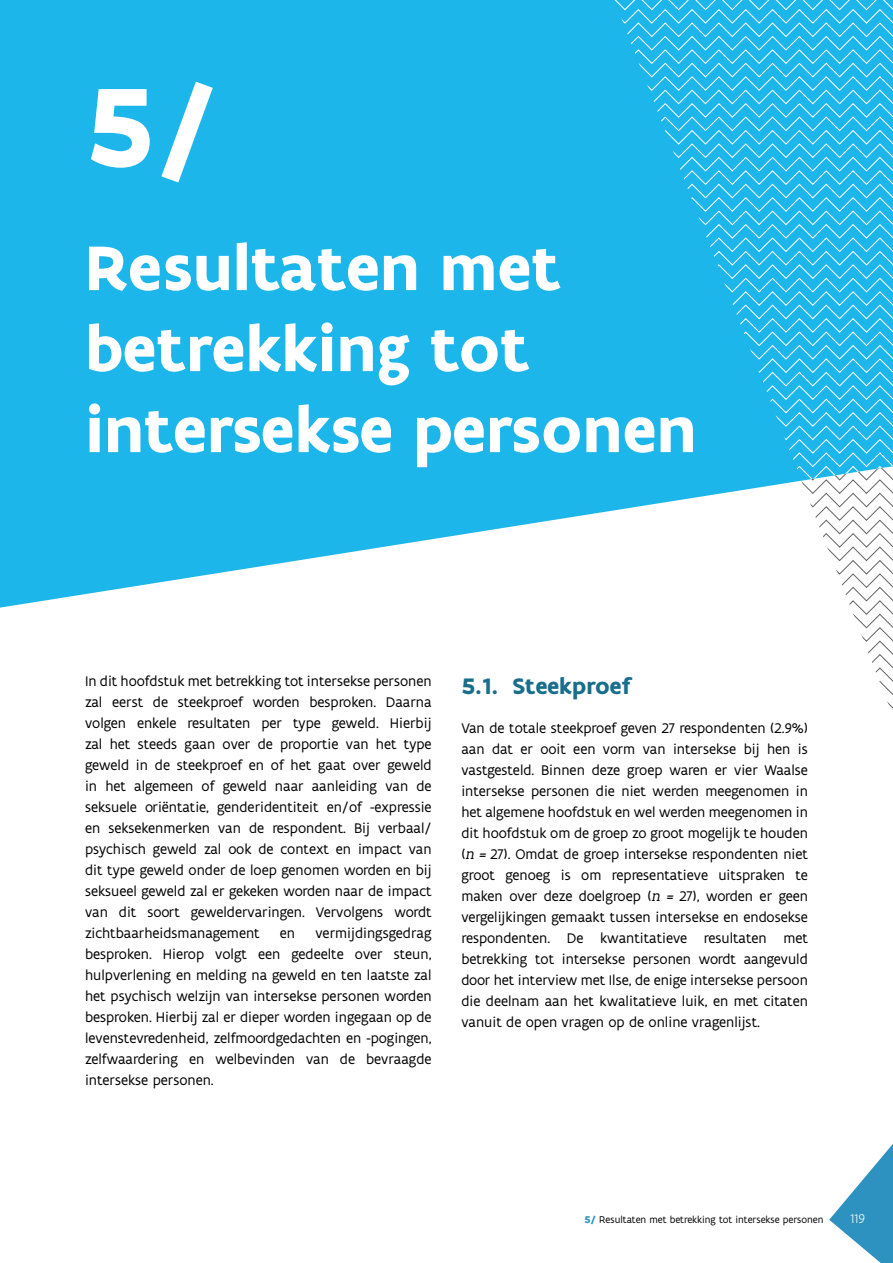
<style>
.page{position:relative;width:893px;height:1263px;background:#fff}
.page>*{position:absolute;margin:0;border:0;box-sizing:border-box;transform-origin:0 0}
.t1{font:700 120px "Flanders Art Sans";color:#fff}
._01_Hoofdstuk_30pt{font:700 67.5px/81px "Flanders Art Sans";color:#fff}
.t2{font:700 24px "Flanders Art Sans";color:#186e8b}
.Body_10pt{font:15px/21px "Flanders Art Sans";color:#000;text-align:justify}
.t3{font:300 13.5px "Flanders Art Sans";color:#fff}
.t4{font:10.5px "Flanders Art Sans";color:#000}
.s1{font-family:"Flanders Art Serif";font-style:italic}
.s2{font-weight:700;color:#2d92bf}
</style>
<div class="page">
<svg style="left:829px;top:1144px;width:64px;height:119px"></svg>
<svg style="left:0;top:0;width:893px;height:608px;background:#3fc0ed"></svg>
<svg style="left:614px;top:0;width:279px;height:481px;background:#2dbbec"></svg>
<p class="t1" style="left:85px;top:51px;width:136px">5/</p>
<p class="_01_Hoofdstuk_30pt" style="left:85px;top:228px;width:613px">Resultaten met betrekking tot intersekse personen</p>
<p class="Body_10pt" style="left:85px;top:671px;width:348px">In dit hoofdstuk met betrekking tot intersekse personen zal eerst de steekproef worden besproken. Daarna volgen enkele resultaten per type geweld. Hierbij zal het steeds gaan over de proportie van het type geweld in de steekproef en of het gaat over geweld in het algemeen of geweld naar aanleiding van de seksuele oriëntatie, genderidentiteit en/of -expressie en seksekenmerken van de respondent. Bij verbaal/ psychisch geweld zal ook de context en impact van dit type geweld onder de loep genomen worden en bij seksueel geweld zal er gekeken worden naar de impact van dit soort geweldervaringen. Vervolgens wordt zichtbaarheidsmanagement</p>
<p class="Body_10pt" style="left:85px;top:923px;width:348px;text-indent:230px">vermijdingsgedrag besproken. Hierop volgt een gedeelte over steun, hulpverlening en melding na geweld en ten laatste zal het psychisch welzijn van intersekse personen worden besproken. Hierbij zal er dieper worden ingegaan op de levenstevredenheid, zelfmoordgedachten en -pogingen, zelfwaardering en welbevinden van de bevraagde intersekse personen.</p>
<p class="Body_10pt" style="left:280px;top:923px;width:17px">en</p>
<p class="t2" style="left:461px;top:670px;width:170px">5.1. Steekproef</p>
<p class="Body_10pt" style="left:461px;top:717px;width:348px">Van de totale steekproef geven 27 respondenten (2.9%) aan dat er ooit een vorm van intersekse bij hen is vastgesteld. Binnen deze groep waren er vier Waalse intersekse personen die niet werden meegenomen in het algemene hoofdstuk en wel werden meegenomen in dit hoofdstuk om de groep zo groot mogelijk te houden (<span class="s1">n=</span>27). Omdat de groep intersekse respondenten niet groot genoeg is om representatieve uitspraken te maken over deze doelgroep (<span class="s1">n =</span> 27), worden er geen vergelijkingen gemaakt tussen intersekse en endosekse respondenten. De kwantitatieve resultaten met betrekking tot intersekse personen wordt aangevuld door het interview met Ilse, de enige intersekse persoon die deelnam aan het kwalitatieve luik, en met citaten vanuit de open vragen op de online vragenlijst.</p>
<p class="t4" style="left:584px;top:1213px;width:241px"><span class="s2">5/</span> Resultaten met betrekking tot intersekse personen</p>
<p class="t3" style="left:850px;top:1210px;width:16px">119</p>
</div>
